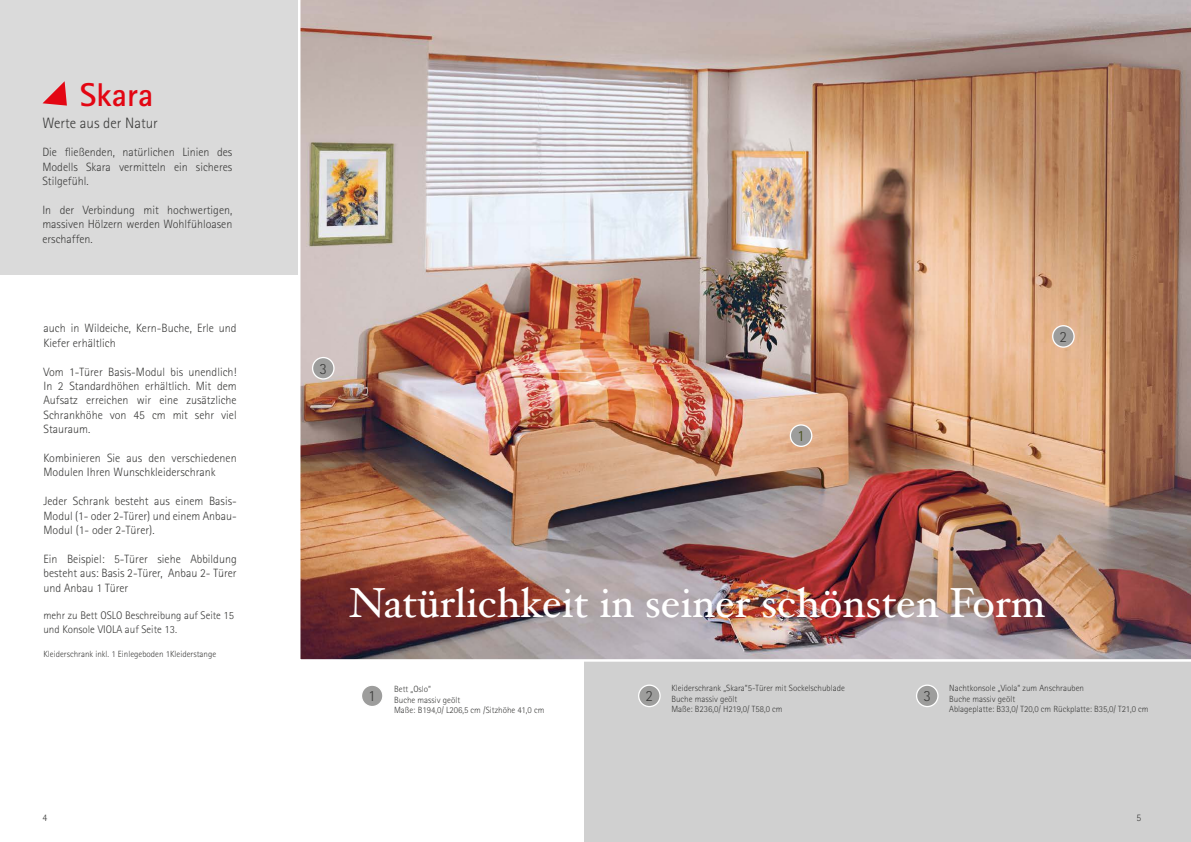
<style>
.page{position:relative;width:1191px;height:842px;background:#fff}
.page>*{position:absolute;margin:0;border:0;box-sizing:border-box;transform-origin:0 0}
.t1{font:42px "Hoefler Text";color:#fff}
.t2{font:700 33px "Rotis Sans Serif";color:#e30613}
.t3{font:300 15.6px "Rotis Sans Serif";color:#3c3c3b}
.t4{font:300 15.6px "Rotis Sans Serif";color:#444c15}
.t5{font:300 15px "Rotis Sans Serif";color:#3c3c3b}
.t6{font:300 12px/14.4px "Rotis Sans Serif";color:#3c3c3b;text-align:justify}
.t7{font:300 11px/13.2px "Rotis Sans Serif";color:#3c3c3b}
.t8{font:300 10px "Rotis Sans Serif";color:#3c3c3b}
.t9{font:300 9px/10.8px "Rotis Sans Serif";color:#3c3c3b}
</style>
<div class="page">
<div style="left:584px;top:653px;width:607px;height:189px;background:#d0d0d0"></div>
<div style="left:0;top:0;width:301px;height:275px;background:#dadada"></div>
<svg style="left:361px;top:685px;width:22px;height:21px"></svg>
<div style="left:361px;top:684px;width:22px;height:23px;border:1px solid #fff;border-radius:50%"></div>
<div style="left:368px;top:689px;width:8px;height:13px;background:#9d9d9c"></div>
<img style="left:298px;top:0;width:893px;height:662px">
<div style="left:790px;top:425px;width:21px;height:21px;background:#9d9d9c;border-radius:50%"></div>
<div style="left:789px;top:424px;width:23px;height:23px;border:1px solid #fff;border-radius:50%"></div>
<div style="left:638px;top:685px;width:22px;height:21px;background:#9d9d9c;border-radius:50%"></div>
<div style="left:638px;top:684px;width:22px;height:23px;border:1px solid #fff;border-radius:50%"></div>
<div style="left:1052px;top:326px;width:22px;height:21px;background:#9d9d9c;border-radius:50%"></div>
<div style="left:1052px;top:325px;width:22px;height:23px;border:1px solid #fff;border-radius:50%"></div>
<div style="left:916px;top:685px;width:22px;height:21px;background:#9d9d9c;border-radius:50%"></div>
<div style="left:916px;top:684px;width:22px;height:23px;border:1px solid #fff;border-radius:50%"></div>
<svg style="left:43px;top:81px;width:24px;height:25px"></svg>
<div style="left:312px;top:358px;width:22px;height:21px;background:#9d9d9c;border-radius:50%"></div>
<div style="left:312px;top:357px;width:22px;height:23px;border:1px solid #fff;border-radius:50%"></div>
<h2 class="t2" style="left:80px;top:74px;width:75px">Skara</h2>
<p class="t5" style="left:42px;top:114px;width:117px">Werte aus der Natur</p>
<p class="t6" style="left:42px;top:145px;width:191px">Die fließenden, natürlichen Linien des Modells Skara vermitteln ein sicheres Stilgefühl.</p>
<p class="t6" style="left:42px;top:203px;width:191px">In der Verbindung mit hochwertigen, massiven Hölzern werden Wohlfühloasen erschaffen.</p>
<p class="t6" style="left:43px;top:321px;width:195px">auch in Wildeiche, Kern-Buche, Erle und<br>Kiefer erhältlich</p>
<p class="t6" style="left:43px;top:364px;width:195px">Vom 1-Türer Basis-Modul bis unendlich!<br>In 2 Standardhöhen erhältlich. Mit dem Aufsatz erreichen wir eine zusätzliche Schrankhöhe von 45 cm mit sehr viel Stauraum.</p>
<p class="t6" style="left:43px;top:451px;width:195px">Kombinieren Sie aus den verschiedenen<br>Modulen Ihren Wunschkleiderschrank</p>
<p class="t6" style="left:43px;top:494px;width:195px">Jeder Schrank besteht aus einem Basis-Modul (1- oder 2-Türer) und einem Anbau-Modul (1- oder 2-Türer).</p>
<p class="t6" style="left:43px;top:552px;width:195px">Ein Beispiel: 5-Türer siehe Abbildung besteht aus: Basis 2-Türer, Anbau 2- Türer und Anbau 1 Türer</p>
<p class="t7" style="left:43px;top:609px;width:192px">mehr zu Bett OSLO Beschreibung auf Seite 15 und Konsole VIOLA auf Seite 13.</p>
<p class="t9" style="left:43px;top:648px;width:174px">Kleiderschrank inkl. 1 Einlegeboden 1Kleiderstange</p>
<p class="t8" style="left:43px;top:812px;width:6px">4</p>
<p class="t3" style="left:319px;top:359px;width:9px">3</p>
<p class="t4" style="left:797px;top:427px;width:9px">1</p>
<p class="t3" style="left:1059px;top:327px;width:9px">2</p>
<h1 class="t1" style="left:349px;top:578px;width:697px">Natürlichkeit in seiner schönsten Form</h1>
<p class="t3" style="left:368px;top:687px;width:9px">1</p>
<p class="t9" style="left:394px;top:683px;width:152px">Bett „Oslo“<br>Buche massiv geölt<br>Maße: B194,0/ L206,5 cm /Sitzhöhe 41,0 cm</p>
<p class="t3" style="left:645px;top:687px;width:9px">2</p>
<p class="t9" style="left:671px;top:682px;width:175px">Kleiderschrank „Skara“5-Türer mit Sockelschublade<br>Buche massiv geölt<br>Maße: B236,0/ H219,0/ T58,0 cm</p>
<p class="t3" style="left:923px;top:687px;width:9px">3</p>
<p class="t9" style="left:949px;top:682px;width:201px">Nachtkonsole „Viola“ zum Anschrauben<br>Buche massiv geölt<br>Ablageplatte: B33,0/ T20,0 cm Rückplatte: B35,0/ T21,0 cm</p>
<p class="t8" style="left:1136px;top:812px;width:6px">5</p>
</div>
